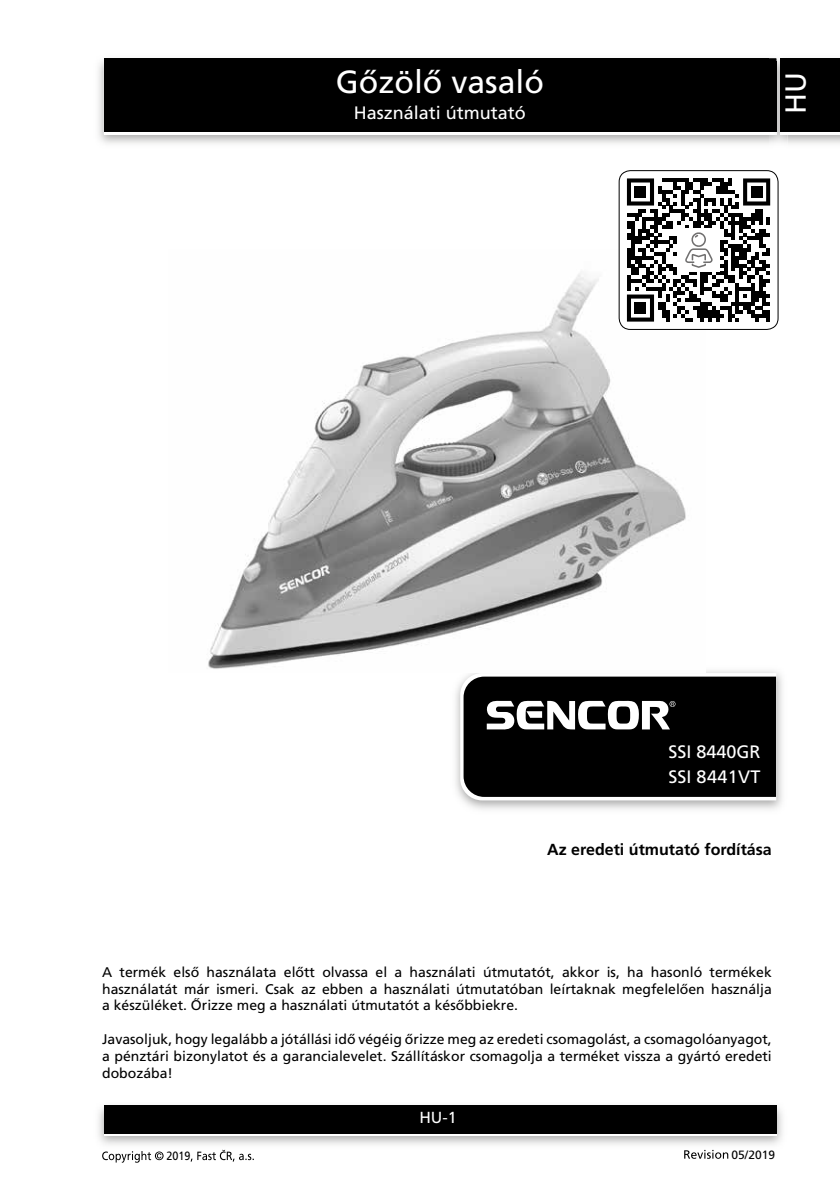
<style>
.page{position:relative;width:840px;height:1191px;background:#fff}
.page>*{position:absolute;margin:0;border:0;box-sizing:border-box;transform-origin:0 0}
.t1{font:32px "Frutiger CE";color:#fff}
.t2{font:29px "Frutiger CE";color:#fff}
.t3{font:18px/25.6px "Frutiger CE";color:#fff}
.t4{font:700 16px "Frutiger CE";color:#000}
.t5{font:16px "Frutiger CE";color:#fff}
.t6{font:14px/16.8px "Frutiger CE";color:#000;text-align:justify}
.t7{font:12px "Frutiger CE";color:#000}
.t8{font:12px "Frutiger CE";color:#000;scale:.9 1}
</style>
<div class="page">
<div style="left:104px;top:58px;width:671px;height:74px;background:#000"></div>
<img style="left:98px;top:1105px;width:685px;height:40px">
<div style="left:104px;top:1108px;width:671px;height:28px;background:linear-gradient(to right,#fff,#fff)"></div>
<div style="left:104px;top:1105px;width:671px;height:28px;background:#000"></div>
<img style="left:768px;top:56px;width:19px;height:90px">
<svg style="left:768px;top:132px;width:7px;height:3px"></svg>
<img style="left:768px;top:58px;width:7px;height:3px">
<img style="left:768px;top:61px;width:7px;height:71px">
<div style="left:780px;top:61px;width:59px;height:74px;background:#fff"></div>
<div style="left:780px;top:58px;width:59px;height:74px;background:#000"></div>
<img style="left:455px;top:670px;width:327px;height:140px">
<svg style="left:460px;top:673px;width:315px;height:127px;background:#252525"></svg>
<svg style="left:684px;top:1149px;width:43px;height:9px"></svg>
<svg style="left:102px;top:1151px;width:61px;height:11px"></svg>
<svg style="left:190px;top:1149px;width:64px;height:12px"></svg>
<img style="left:208px;top:273px;width:496px;height:399px">
<div style="left:618px;top:171px;width:159px;height:158px;background:#fff;border-radius:11px"></div>
<div style="left:618px;top:170px;width:160px;height:160px;border:1px solid #000;border-radius:11px"></div>
<svg style="left:626px;top:178px;width:143px;height:143px"></svg>
<h1 class="t1" style="left:335px;top:64px;width:210px">Gőzölő vasaló</h1>
<p class="t3" style="left:353px;top:100px;width:174px">Használati útmutató</p>
<h2 class="t2" style="left:778px;top:114px;width:43px;rotate:-90deg">HU</h2>
<p class="t3" style="left:668px;top:738px;width:94px">SSI 8440GR<br>SSI 8441VT</p>
<p class="t4" style="left:547px;top:840px;width:226px">Az eredeti útmutató fordítása</p>
<p class="t6" style="left:102px;top:963px;width:670px">A termék első használata előtt olvassa el a használati útmutatót, akkor is, ha hasonló termékek használatát már ismeri. Csak az ebben a használati útmutatóban leírtaknak megfelelően használja a készüléket. Őrizze meg a használati útmutatót a későbbiekre.</p>
<p class="t6" style="left:102px;top:1030px;width:670px">Javasoljuk, hogy legalább a jótállási idő végéig őrizze meg az eredeti csomagolást, a csomagolóanyagot, a pénztári bizonylatot és a garancialevelet. Szállításkor csomagolja a terméket vissza a gyártó eredeti dobozába!</p>
<p class="t5" style="left:419px;top:1108px;width:39px">HU-1</p>
<p class="t8" style="left:166px;top:1149px;width:28px">2019</p>
<p class="t7" style="left:731px;top:1147px;width:45px">05/2019</p>
</div>
